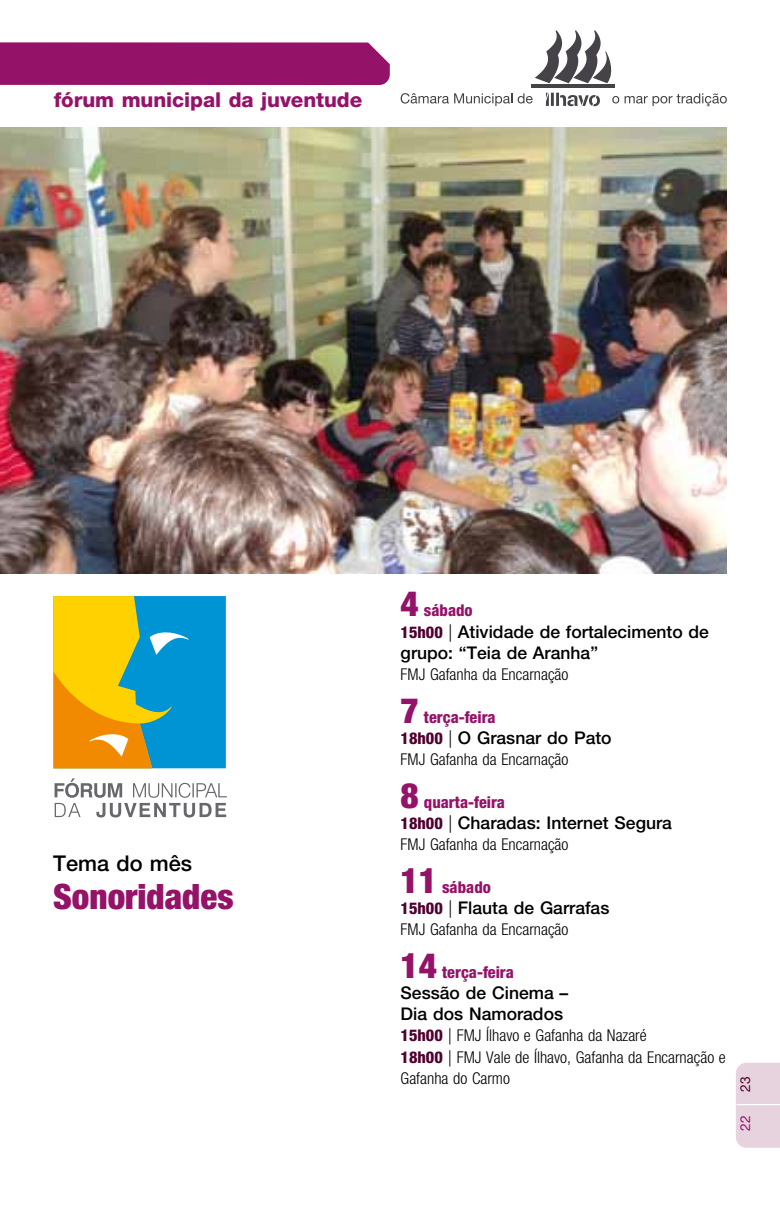
<style>
.page{position:relative;width:780px;height:1205px;background:#fff}
.page>*{position:absolute;margin:0;border:0;box-sizing:border-box;transform-origin:0 0}
.t1{font:900 condensed 35px "Helvetica Neue";color:#951269}
.t2{font:500 21.75px "Helvetica Neue";color:#000}
.t3{font:800 20.5px "Helvetica Neue";letter-spacing:-.005em;color:#951269}
.t4{font:500 17.5px/21.2px "Helvetica Neue";color:#000}
.t5{font:300 condensed 16.25px/21.2px "Helvetica Neue";color:#000}
.t6{font:800 condensed 16.25px "Helvetica Neue";color:#951269}
.t7{font:13.75px "Helvetica Neue";color:#4f0030}
.t8{font:13.75px "Helvetica Neue";color:#951269}
.s1{font-weight:900;font-size:35px}
.s2{font-weight:800;font-stretch:condensed;font-size:16.25px;color:#4f0030}
.s3{font-weight:300}
.s4{font-weight:800;color:#4f0030}
.s5{font-stretch:normal}
</style>
<div class="page">
<img style="left:0;top:128px;width:726px;height:446px">
<div style="left:53px;top:596px;width:173px;height:172px;background:#0094d4"></div>
<svg style="left:53px;top:596px;width:135px;height:172px"></svg>
<svg style="left:55px;top:778px;width:172px;height:39px"></svg>
<div style="left:0;top:42px;width:390px;height:43px;background:#951269"></div>
<div style="left:736px;top:1063px;width:44px;height:85px;background:#e7d3de"></div>
<hr style="left:736px;top:1104px;width:44px;height:1px;background:#fff">
<hr style="left:531px;top:85px;width:83px;height:3px;background:#454347">
<svg style="left:535px;top:30px;width:77px;height:53px"></svg>
<svg style="left:546px;top:93px;width:54px;height:13px"></svg>
<svg style="left:400px;top:93px;width:132px;height:13px"></svg>
<svg style="left:612px;top:96px;width:7px;height:7px"></svg>
<svg style="left:613px;top:97px;width:5px;height:5px"></svg>
<svg style="left:624px;top:93px;width:101px;height:13px"></svg>
<p class="t3" style="left:54px;top:87px;width:310px">fórum municipal da juventude</p>
<h2 class="t2" style="left:53px;top:851px;width:141px">Tema do mês</h2>
<h1 class="t1" style="left:53px;top:875px;width:182px">Sonoridades</h1>
<p class="t6" style="left:400px;top:600px;width:74px"><span class="s1">4</span> sábado</p>
<p class="t4" style="left:400px;top:620px;width:310px"><span class="s2">15h00</span> <span class="s3">|</span> Atividade de fortalecimento de grupo: “Teia de Aranha”</p>
<p class="t5" style="left:400px;top:664px;width:169px">FMJ Gafanha da Encarnação</p>
<p class="t6" style="left:400px;top:707px;width:96px"><span class="s1">7</span> terça-feira</p>
<p class="t4" style="left:400px;top:727px;width:212px"><span class="s2">18h00</span> <span class="s3">|</span> O Grasnar do Pato</p>
<p class="t5" style="left:400px;top:749px;width:169px">FMJ Gafanha da Encarnação</p>
<p class="t6" style="left:400px;top:792px;width:106px"><span class="s1">8</span> quarta-feira</p>
<p class="t4" style="left:400px;top:812px;width:273px"><span class="s2">18h00</span> <span class="s3">|</span> Charadas: Internet Segura</p>
<p class="t5" style="left:400px;top:834px;width:169px">FMJ Gafanha da Encarnação</p>
<p class="t6" style="left:400px;top:877px;width:92px"><span class="s1">11</span> sábado</p>
<p class="t4" style="left:400px;top:897px;width:210px"><span class="s2">15h00</span> <span class="s3">|</span> Flauta de Garrafas</p>
<p class="t5" style="left:400px;top:919px;width:169px">FMJ Gafanha da Encarnação</p>
<p class="t6" style="left:400px;top:962px;width:115px"><span class="s1">14</span> terça-feira</p>
<p class="t4" style="left:400px;top:982px;width:169px">Sessão de Cinema –<br>Dia dos Namorados</p>
<p class="t5" style="left:400px;top:1025px;width:327px"><span class="s4">15h00</span> <span class="s5">|</span> FMJ Ílhavo e Gafanha da Nazaré<br><span class="s4">18h00</span> <span class="s5">|</span> FMJ Vale de Ílhavo, Gafanha da Encarnação e<br>Gafanha do Carmo</p>
<p class="t7" style="left:737px;top:1091px;width:17px;rotate:-90deg">23</p>
<p class="t8" style="left:737px;top:1131px;width:17px;rotate:-90deg">22</p>
</div>
